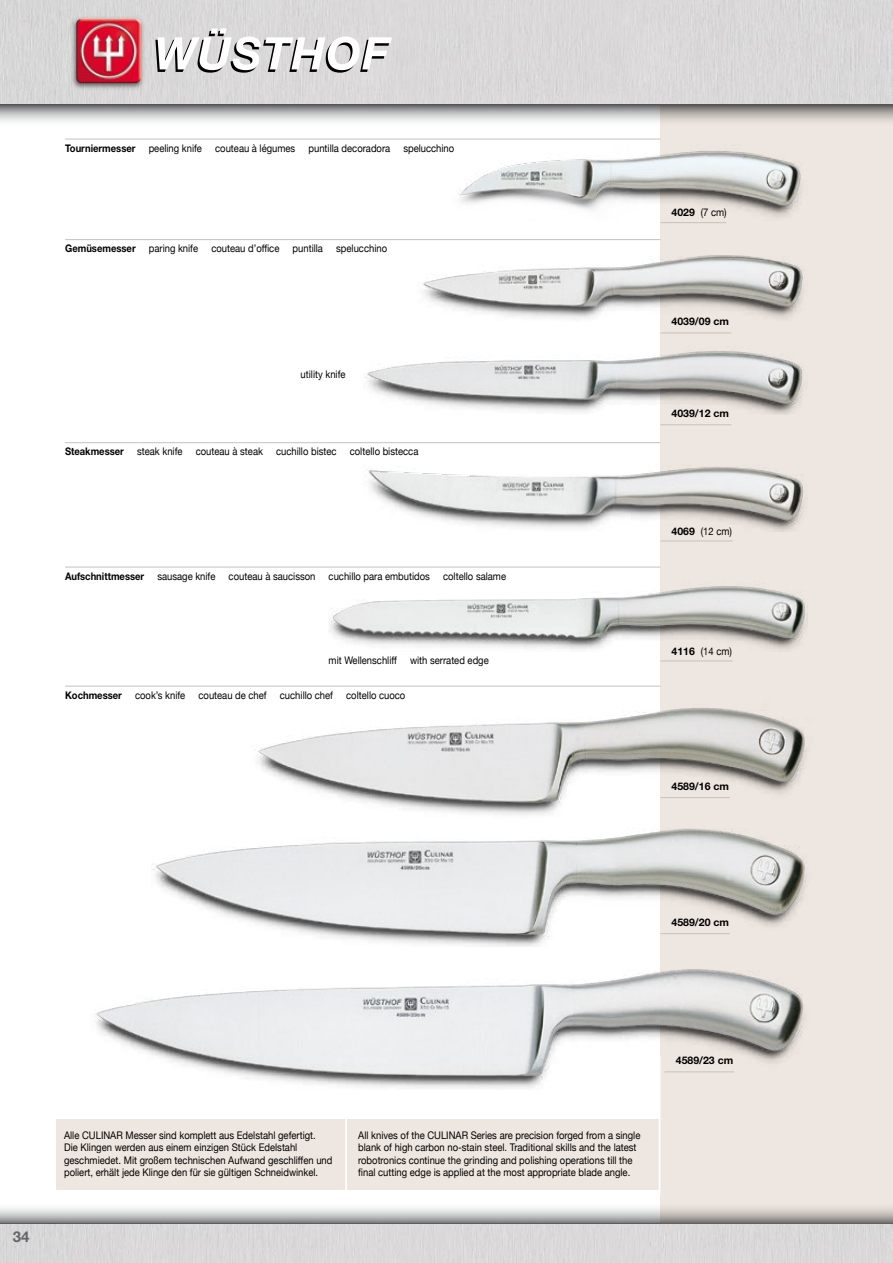
<style>
.page{position:relative;width:893px;height:1263px;background:#fff}
.page>*{position:absolute;margin:0;border:0;box-sizing:border-box;transform-origin:0 0}
.t1{font:700 15px "Helvetica Neue";color:#646567}
.t2{font:10.5px/12.6px "Helvetica Neue";color:#000;scale:.9 1}
.t3{font:700 10.5px "Helvetica Neue";color:#000;scale:.9 1}
.t4{font:700 10.5px "Helvetica Neue";color:#000}
.s1{font-weight:700}
</style>
<div class="page">
<div style="left:0;top:0;width:893px;height:105px;background:#d9d8d9"></div>
<div style="left:0;top:1224px;width:893px;height:39px;background:#dad8d9"></div>
<div style="left:660px;top:105px;width:233px;height:1119px;background:#eee6e0"></div>
<svg style="left:0;top:105px;width:893px;height:17px;background:#b6b5b5"></svg>
<svg style="left:0;top:1208px;width:893px;height:16px;background:#b8b7b7"></svg>
<svg style="left:155px;top:28px;width:237px;height:45px"></svg>
<img style="left:68px;top:14px;width:78px;height:78px">
<img style="left:76px;top:19px;width:65px;height:64px">
<img style="left:458px;top:151px;width:343px;height:67px">
<img style="left:364px;top:351px;width:439px;height:63px">
<img style="left:418px;top:255px;width:387px;height:64px">
<img style="left:328px;top:586px;width:480px;height:64px">
<img style="left:366px;top:467px;width:438px;height:64px">
<hr style="left:65px;top:442px;width:595px;height:1px;background:#c6c1bd">
<img style="left:152px;top:828px;width:657px;height:118px">
<img style="left:95px;top:969px;width:709px;height:121px">
<img style="left:257px;top:708px;width:549px;height:107px">
<hr style="left:65px;top:686px;width:595px;height:1px;background:#c6c1bd">
<hr style="left:660px;top:797px;width:70px;height:1px;background:#c6c1bd">
<hr style="left:660px;top:933px;width:70px;height:1px;background:#c6c1bd">
<hr style="left:665px;top:1071px;width:69px;height:1px;background:#c6c1bd">
<hr style="left:65px;top:139px;width:595px;height:1px;background:#c6c1bd">
<hr style="left:65px;top:239px;width:595px;height:1px;background:#c6c1bd">
<hr style="left:65px;top:567px;width:595px;height:1px;background:#c6c1bd">
<div style="left:56px;top:1119px;width:610px;height:70px;background:#eee6e0"></div>
<hr style="left:345px;top:1114px;width:2px;height:83px;background:#fff">
<hr style="left:660px;top:540px;width:73px;height:1px;background:#c6c1bd">
<hr style="left:660px;top:332px;width:71px;height:1px;background:#c6c1bd">
<hr style="left:660px;top:424px;width:71px;height:1px;background:#c6c1bd">
<hr style="left:660px;top:222px;width:66px;height:1px;background:#c6c1bd">
<hr style="left:660px;top:660px;width:73px;height:1px;background:#c6c1bd">
<hr style="left:659px;top:1056px;width:1px;height:139px;background:#fff">
<p class="t3" style="left:65px;top:141px;width:80px">Tourniermesser</p>
<p class="t2" style="left:149px;top:141px;width:61px">peeling knife</p>
<p class="t2" style="left:215px;top:141px;width:91px">couteau à légumes</p>
<p class="t2" style="left:308px;top:141px;width:92px">puntilla decoradora</p>
<p class="t2" style="left:403px;top:141px;width:58px">spelucchino</p>
<p class="t3" style="left:65px;top:242px;width:80px">Gemüsemesser</p>
<p class="t2" style="left:149px;top:241px;width:56px">paring knife</p>
<p class="t2" style="left:211px;top:241px;width:77px">couteau d’office</p>
<p class="t2" style="left:293px;top:241px;width:35px">puntilla</p>
<p class="t2" style="left:336px;top:241px;width:58px">spelucchino</p>
<p class="t2" style="left:301px;top:367px;width:51px">utility knife</p>
<p class="t3" style="left:65px;top:445px;width:67px">Steakmesser</p>
<p class="t2" style="left:137px;top:444px;width:52px">steak knife</p>
<p class="t2" style="left:196px;top:444px;width:76px">couteau à steak</p>
<p class="t2" style="left:276px;top:444px;width:69px">cuchillo bistec</p>
<p class="t2" style="left:350px;top:444px;width:78px">coltello bistecca</p>
<p class="t3" style="left:65px;top:569px;width:90px">Aufschnittmesser</p>
<p class="t2" style="left:157px;top:569px;width:66px">sausage knife</p>
<p class="t2" style="left:229px;top:569px;width:98px">couteau à saucisson</p>
<p class="t2" style="left:329px;top:569px;width:114px">cuchillo para embutidos</p>
<p class="t2" style="left:443px;top:569px;width:72px">coltello salame</p>
<p class="t2" style="left:329px;top:653px;width:77px">mit Wellenschliff</p>
<p class="t2" style="left:410px;top:653px;width:89px">with serrated edge</p>
<p class="t3" style="left:65px;top:688px;width:65px">Kochmesser</p>
<p class="t2" style="left:135px;top:688px;width:57px">cook’s knife</p>
<p class="t2" style="left:198px;top:688px;width:77px">couteau de chef</p>
<p class="t2" style="left:280px;top:688px;width:61px">cuchillo chef</p>
<p class="t2" style="left:346px;top:688px;width:67px">coltello cuoco</p>
<p class="t2" style="left:672px;top:206px;width:63px"><span class="s1">4029</span> (7 cm)</p>
<p class="t4" style="left:672px;top:315px;width:59px">4039/09 cm</p>
<p class="t4" style="left:672px;top:407px;width:59px">4039/12 cm</p>
<p class="t2" style="left:672px;top:524px;width:69px"><span class="s1">4069</span> (12 cm)</p>
<p class="t2" style="left:672px;top:644px;width:69px"><span class="s1">4116</span> (14 cm)</p>
<p class="t4" style="left:672px;top:779px;width:59px">4589/16 cm</p>
<p class="t4" style="left:672px;top:915px;width:59px">4589/20 cm</p>
<h1 class="t1" style="left:13px;top:1227px;width:18px">34</h1>
<p class="t2" style="left:64px;top:1128px;width:300px">Alle CULINAR Messer sind komplett aus Edelstahl gefertigt.<br>Die Klingen werden aus einem einzigen Stück Edelstahl geschmiedet. Mit großem technischen Aufwand geschliffen und poliert, erhält jede Klinge den für sie gültigen Schneidwinkel.</p>
<p class="t2" style="left:358px;top:1128px;width:315px">All knives of the CULINAR Series are precision forged from a single blank of high carbon no-stain steel. Traditional skills and the latest robotronics continue the grinding and polishing operations till the final cutting edge is applied at the most appropriate blade angle.</p>
<p class="t4" style="left:676px;top:1054px;width:59px">4589/23 cm</p>
</div>
